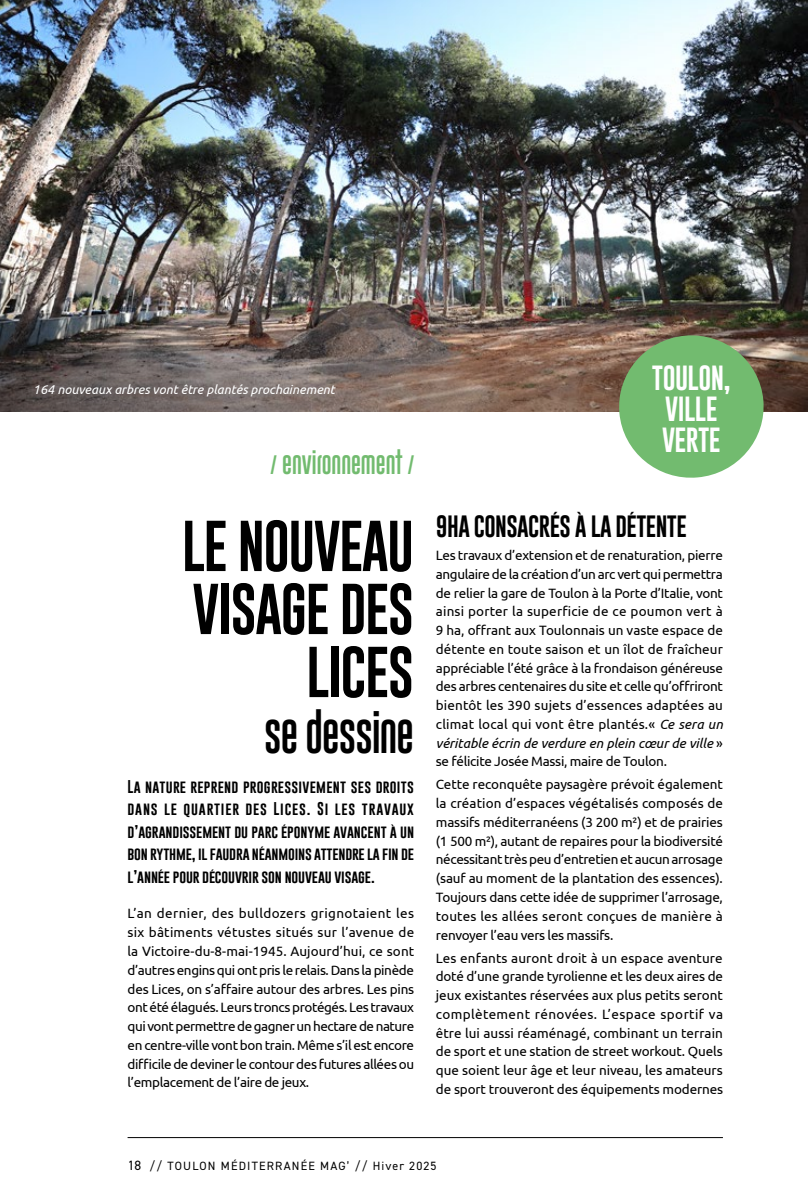
<style>
.page{position:relative;width:808px;height:1191px;background:#fff}
.page>*{position:absolute;margin:0;border:0;box-sizing:border-box;transform-origin:0 0}
.t1{font:52.5px/63px "Gobold Uplow";letter-spacing:-.03em;color:#000;text-align:right}
.t2{font:34.5px "Gobold Uplow";letter-spacing:-.02em;color:#000}
.t3{font:25.5px/30.6px "Gobold Uplow";letter-spacing:-.02em;color:#fff;text-align:center}
.t4{font:22.5px "Gobold";letter-spacing:-.025em;color:#000}
.t5{font:19.5px "Gobold Uplow";color:#72bb6f}
.t6{font:13.5px/18.8px "Ubuntu";letter-spacing:-.02em;color:#000;text-align:justify}
.t7{font:13.5px/22.5px "Gobold";letter-spacing:-.01em;color:#000;text-align:justify}
.t8{font:italic 12.75px "Ubuntu";color:#fff}
.t9{font:12px "DIN2014";letter-spacing:.1em;color:#000}
.s1{font-style:italic}
.s2{font-size:13.5px}
</style>
<div class="page">
<hr style="left:128px;top:1137px;width:595px;height:1px;background:#000">
<img style="left:0;top:0;width:808px;height:358px">
<svg style="left:0;top:358px;width:808px;height:53px;background:#75645c"></svg>
<hr style="left:807px;top:1052px;width:1px;height:54px;background:#dadada">
<svg style="left:616px;top:332px;width:151px;height:146px;background:#85b77d"></svg>
<p class="t8" style="left:33px;top:382px;width:304px">164 nouveaux arbres vont être plantés prochainement</p>
<h3 class="t5" style="left:270px;top:449px;width:146px">/ ENVIRONNEMENT /</h3>
<h1 class="t1" style="left:182px;top:514px;width:234px">LE NOUVEAU<br>VISAGE DES<br>LICES</h1>
<h2 class="t2" style="left:264px;top:709px;width:151px">SE DESSINE</h2>
<p class="t7" style="left:128px;top:775px;width:288px">La nature reprend progressivement ses droits dans le quartier des Lices. Si les travaux d’agrandissement du parc éponyme avancent à un bon rythme, il faudra néanmoins attendre la fin de l’année pour découvrir son nouveau visage.</p>
<p class="t6" style="left:128px;top:904px;width:288px">L’an dernier, des bulldozers grignotaient les six bâtiments vétustes situés sur l’avenue de la Victoire-du-8-mai-1945. Aujourd’hui, ce sont d’autres engins qui ont pris le relais. Dans la pinède des Lices, on s’affaire autour des arbres. Les pins ont été élagués. Leurs troncs protégés. Les travaux qui vont permettre de gagner un hectare de nature en centre-ville vont bon train. Même s’il est encore difficile de deviner le contour des futures allées ou l’emplacement de l’aire de jeux.</p>
<h3 class="t3" style="left:652px;top:363px;width:81px">TOULON,<br>VILLE<br>VERTE</h3>
<h3 class="t4" style="left:436px;top:512px;width:252px">9HA CONSACRÉS À LA DÉTENTE</h3>
<p class="t6" style="left:436px;top:545px;width:289px">Les travaux d’extension et de renaturation, pierre angulaire de la création d’un arc vert qui permettra de relier la gare de Toulon à la Porte d’Italie, vont ainsi porter la superficie de ce poumon vert à 9 ha, offrant aux Toulonnais un vaste espace de détente en toute saison et un îlot de fraîcheur appréciable l’été grâce à la frondaison généreuse des arbres centenaires du site et celle qu’offriront bientôt les 390 sujets d’essences adaptées au climat local qui vont être plantés.« <span class="s1">Ce sera un véritable écrin de verdure en plein cœur de ville</span> » se félicite Josée Massi, maire de Toulon.</p>
<p class="t6" style="left:436px;top:775px;width:289px">Cette reconquête paysagère prévoit également la création d’espaces végétalisés composés de massifs méditerranéens (3 200 m²) et de prairies (1 500 m²), autant de repaires pour la biodiversité nécessitant très peu d’entretien et aucun arrosage (sauf au moment de la plantation des essences).<br>Toujours dans cette idée de supprimer l’arrosage, toutes les allées seront conçues de manière à renvoyer l’eau vers les massifs.</p>
<p class="t6" style="left:436px;top:948px;width:289px">Les enfants auront droit à un espace aventure doté d’une grande tyrolienne et les deux aires de jeux existantes réservées aux plus petits seront complètement rénovées. L’espace sportif va être lui aussi réaménagé, combinant un terrain de sport et une station de street workout. Quels que soient leur âge et leur niveau, les amateurs de sport trouveront des équipements modernes</p>
<p class="t9" style="left:128px;top:1158px;width:310px"><span class="s2">18</span> // TOULON MÉDITERRANÉE MAG’ // Hiver 2025</p>
</div>
